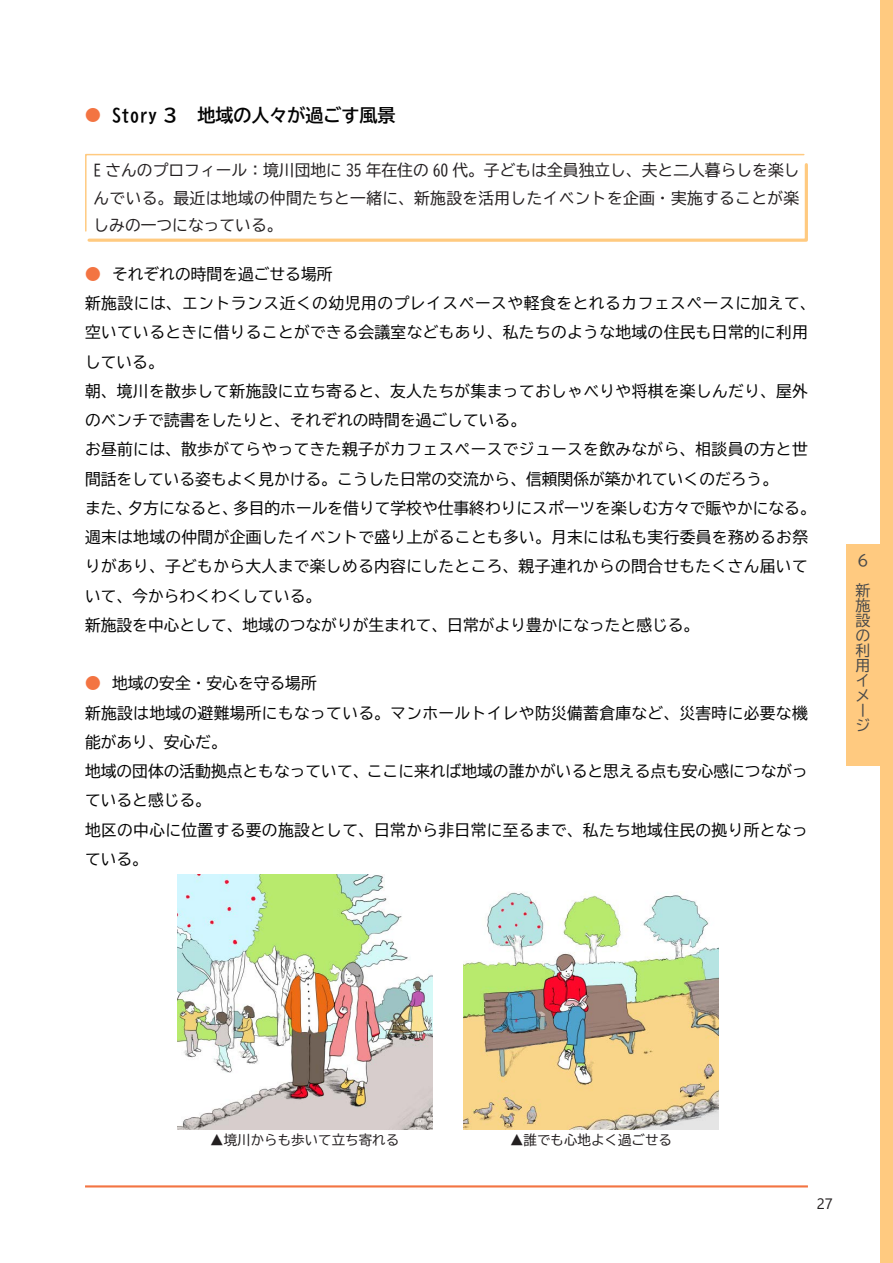
<style>
.page{position:relative;width:893px;height:1263px;background:#fff}
.page>*{position:absolute;margin:0;border:0;box-sizing:border-box;transform-origin:0 0}
.t1{font:18px "BIZ UD Gothic Bold";color:#030303}
.t2{font:15.75px/29.2px "BIZ UD Gothic";letter-spacing:.02em;color:#030303}
.t3{font:15.75px/27.6px "BIZ UD Gothic";letter-spacing:.02em;color:#231f20;text-align:justify}
.t4{font:15px/15px "BIZ UD Gothic";color:#494a4b}
.t5{font:15px "Segoe UI";color:#231f20}
.t6{font:13.5px "BIZ UD Gothic";color:#231f20}
.s1{font-family:"BIZ UD Gothic";font-size:15.75px;color:#f37442}
.s2{color:#f37442}
</style>
<div class="page">
<div style="left:846px;top:544px;width:42px;height:221px;background:#ffca80"></div>
<hr style="left:85px;top:1185px;width:723px;height:2px;background:#f37442">
<div style="left:880px;top:0;width:13px;height:1263px;background:#ffca80"></div>
<img style="left:177px;top:874px;width:255px;height:256px">
<img style="left:463px;top:892px;width:256px;height:238px">
<svg style="left:85px;top:153px;width:720px;height:79px"></svg>
<svg style="left:86px;top:161px;width:722px;height:81px"></svg>
<p class="t1" style="left:85px;top:106px;width:312px"><span class="s1">●</span> Story ３　地域の人々が過ごす風景</p>
<p class="t3" style="left:94px;top:156px;width:707px">E さんのプロフィール：境川団地に 35 年在住の 60 代。子どもは全員独立し、夫と二人暮らしを楽しんでいる。最近は地域の仲間たちと一緒に、新施設を活用したイベントを企画・実施することが楽しみの一つになっている。</p>
<p class="t2" style="left:85px;top:259px;width:732px"><span class="s2">●</span> それぞれの時間を過ごせる場所<br>新施設には、エントランス近くの幼児用のプレイスペースや軽食をとれるカフェスペースに加えて、空いているときに借りることができる会議室などもあり、私たちのような地域の住民も日常的に利用している。<br>朝、境川を散歩して新施設に立ち寄ると、友人たちが集まっておしゃべりや将棋を楽しんだり、屋外のベンチで読書をしたりと、それぞれの時間を過ごしている。<br>お昼前には、散歩がてらやってきた親子がカフェスペースでジュースを飲みながら、相談員の方と世間話をしている姿もよく見かける。こうした日常の交流から、信頼関係が築かれていくのだろう。<br>また、夕方になると、多目的ホールを借りて学校や仕事終わりにスポーツを楽しむ方々で賑やかになる。週末は地域の仲間が企画したイベントで盛り上がることも多い。月末には私も実行委員を務めるお祭りがあり、子どもから大人まで楽しめる内容にしたところ、親子連れからの問合せもたくさん届いていて、今からわくわくしている。<br>新施設を中心として、地域のつながりが生まれて、日常がより豊かになったと感じる。</p>
<p class="t2" style="left:85px;top:669px;width:724px"><span class="s2">●</span> 地域の安全・安心を守る場所<br>新施設は地域の避難場所にもなっている。マンホールトイレや防災備蓄倉庫など、災害時に必要な機能があり、安心だ。<br>地域の団体の活動拠点ともなっていて、ここに来れば地域の誰かがいると思える点も安心感につながっていると感じる。<br>地区の中心に位置する要の施設として、日常から非日常に至るまで、私たち地域住民の拠り所となっている。</p>
<p class="t4" style="left:855px;top:545px;width:16px;line-height:30px">６新</p>
<p class="t4" style="left:855px;top:597px;width:16px">施設の利用イメージ</p>
<p class="t6" style="left:210px;top:1133px;width:190px">▲境川からも歩いて立ち寄れる</p>
<p class="t6" style="left:510px;top:1133px;width:163px">▲誰でも心地よく過ごせる</p>
<p class="t5" style="left:817px;top:1189px;width:18px">27</p>
</div>
